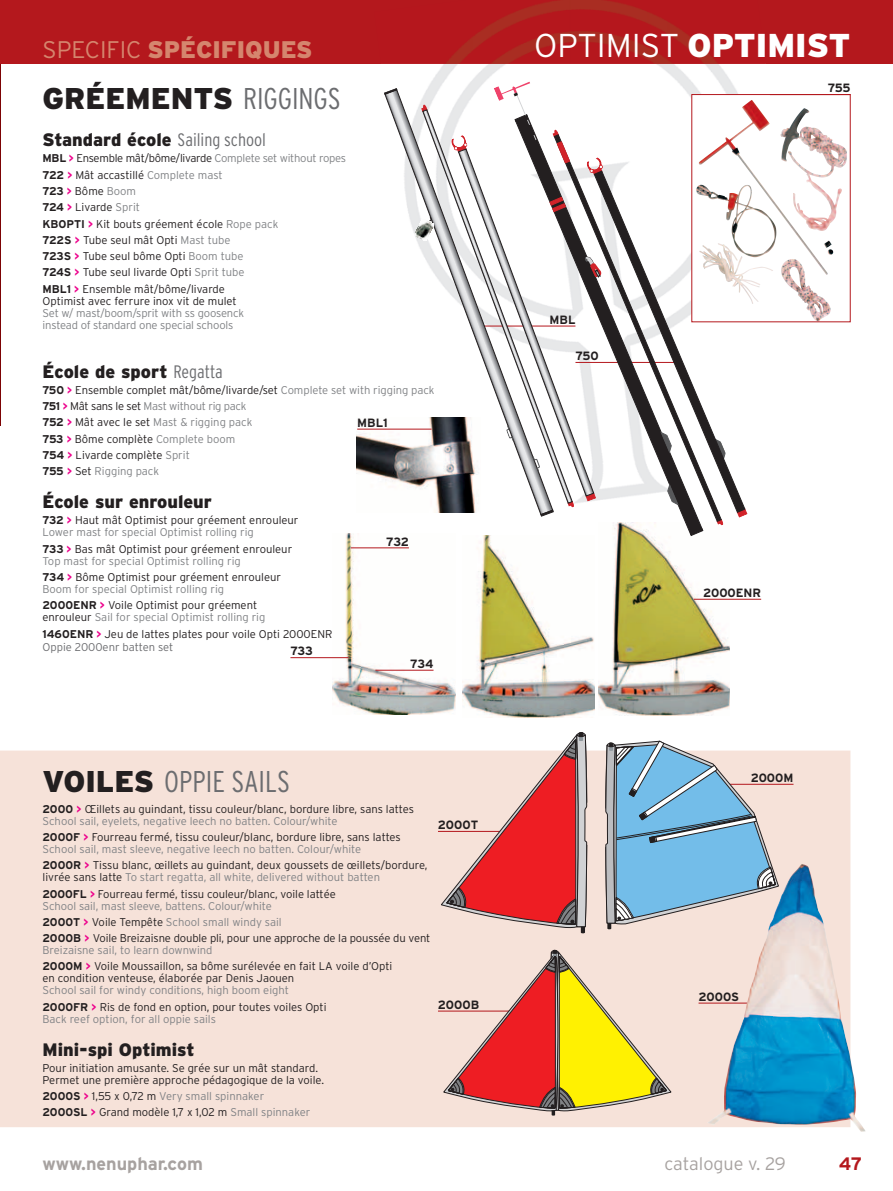
<style>
.page{position:relative;width:893px;height:1191px;background:#fff}
.page>*{position:absolute;margin:0;border:0;box-sizing:border-box;transform-origin:0 0}
.t1{font:300 33px "Interstate";color:#fff}
.t2{font:900 30px "Interstate";color:#231f20}
.t3{font:300 condensed 30px "Interstate";color:#6c6d70}
.t4{font:900 24px "Interstate";color:#d5866e}
.t5{font:900 18px "Interstate";color:#231f20}
.t6{font:700 18px "Interstate";color:#a7a2a0}
.t7{font:300 18px "Interstate";color:#a7a2a0}
.t8{font:700 18px "Interstate";color:#b4181d}
.t9{font:700 12px "Interstate";color:#231f20}
.t10{font:300 11.25px/16.2px "Interstate";color:#231f20}
.t11{font:300 11.25px/12px "Interstate";color:#808285}
.s1{font-weight:300}
.s2{font-weight:900}
.s3{font-weight:300;font-stretch:condensed;color:#6c6d70}
.s4{font-weight:700}
.s5{font-weight:700;color:#ed028c}
.s6{color:#808285}
.s7{font-weight:700;color:#231f20}
.s8{color:#231f20}
.s9{color:#6c6d70}
.s10{font-weight:900;font-stretch:normal;color:#231f20}
</style>
<div class="page">
<div style="left:0;top:0;width:893px;height:64px;background:#b4181d"></div>
<img style="left:384px;top:64px;width:436px;height:458px">
<img style="left:445px;top:0;width:321px;height:64px">
<img style="left:356px;top:418px;width:29px;height:95px">
<hr style="left:357px;top:429px;width:75px;height:1px;background:#b4181d">
<img style="left:333px;top:533px;width:123px;height:181px">
<img style="left:462px;top:535px;width:132px;height:183px">
<img style="left:599px;top:523px;width:131px;height:192px">
<hr style="left:1px;top:64px;width:1px;height:361px;background:#a8a9ad">
<hr style="left:0;top:64px;width:1px;height:361px;background:#7c0304">
<div style="left:0;top:750px;width:850px;height:377px;background:#f6e2d9"></div>
<svg style="left:385px;top:89px;width:168px;height:426px"></svg>
<svg style="left:422px;top:105px;width:5px;height:7px"></svg>
<svg style="left:384px;top:88px;width:13px;height:6px"></svg>
<svg style="left:423px;top:110px;width:149px;height:393px"></svg>
<svg style="left:507px;top:425px;width:7px;height:16px"></svg>
<svg style="left:694px;top:96px;width:153px;height:224px"></svg>
<img style="left:745px;top:185px;width:31px;height:99px">
<hr style="left:438px;top:1010px;width:98px;height:1px;background:#b4181d">
<hr style="left:438px;top:831px;width:132px;height:1px;background:#b4181d">
<hr style="left:713px;top:784px;width:80px;height:1px;background:#b4181d">
<hr style="left:699px;top:1002px;width:80px;height:1px;background:#b4181d">
<hr style="left:770px;top:94px;width:80px;height:1px;background:#b4181d">
<img style="left:414px;top:219px;width:20px;height:22px">
<svg style="left:441px;top:732px;width:146px;height:203px;background:#e38b8a"></svg>
<svg style="left:605px;top:740px;width:174px;height:189px;background:#96bcd3"></svg>
<svg style="left:443px;top:949px;width:228px;height:168px;background:#e8b07c"></svg>
<img style="left:707px;top:864px;width:159px;height:267px">
<svg style="left:515px;top:116px;width:187px;height:418px"></svg>
<svg style="left:717px;top:519px;width:6px;height:6px"></svg>
<svg style="left:737px;top:509px;width:10px;height:8px"></svg>
<svg style="left:690px;top:529px;width:13px;height:7px"></svg>
<svg style="left:721px;top:171px;width:24px;height:341px"></svg>
<svg style="left:554px;top:135px;width:167px;height:386px"></svg>
<svg style="left:553px;top:130px;width:17px;height:33px"></svg>
<svg style="left:550px;top:197px;width:16px;height:15px"></svg>
<svg style="left:533px;top:135px;width:3px;height:5px"></svg>
<svg style="left:494px;top:82px;width:36px;height:43px"></svg>
<svg style="left:582px;top:255px;width:20px;height:23px"></svg>
<hr style="left:351px;top:547px;width:58px;height:1px;background:#b4181d">
<hr style="left:290px;top:657px;width:59px;height:1px;background:#b4181d">
<hr style="left:375px;top:670px;width:58px;height:1px;background:#b4181d">
<hr style="left:694px;top:599px;width:67px;height:1px;background:#b4181d">
<h3 class="t4" style="left:43px;top:40px;width:272px"><span class="s1">SPECIFIC</span> SPÉCIFIQUES</h3>
<h1 class="t1" style="left:534px;top:33px;width:318px">OPTIMIST <span class="s2">OPTIMIST</span></h1>
<h2 class="t2" style="left:43px;top:87px;width:300px">GRÉEMENTS <span class="s3">RIGGINGS</span></h2>
<h3 class="t5" style="left:43px;top:133px;width:225px">Standard école <span class="s3">Sailing school</span></h3>
<p class="t10" style="left:43px;top:151px;width:305px"><span class="s4">MBL</span> <span class="s5">&gt;</span> Ensemble mât/bôme/livarde <span class="s6">Complete set without ropes </span><span class="s4">722</span> <span class="s5">&gt;</span> Mât accastillé <span class="s6">Complete mast<br></span><span class="s4">723</span> <span class="s5">&gt;</span> Bôme <span class="s6">Boom<br></span><span class="s4">724</span> <span class="s5">&gt;</span> Livarde <span class="s6">Sprit<br></span><span class="s4">KBOPTI</span> <span class="s5">&gt;</span> Kit bouts gréement école <span class="s6">Rope pack<br></span><span class="s4">722S</span> <span class="s5">&gt;</span> Tube seul mât Opti <span class="s6">Mast tube<br></span><span class="s4">723S</span> <span class="s5">&gt;</span> Tube seul bôme Opti <span class="s6">Boom tube<br></span><span class="s4">724S</span> <span class="s5">&gt;</span> Tube seul livarde Opti <span class="s6">Sprit tube<br></span><span class="s4">MBL1</span> <span class="s5">&gt;</span> Ensemble mât/bôme/livarde</p>
<p class="t10" style="left:43px;top:293px;width:196px">Optimist avec ferrure inox vit de mulet</p>
<p class="t11" style="left:43px;top:307px;width:203px">Set w/ mast/boom/sprit with ss goosenck instead of standard one special schools</p>
<h3 class="t5" style="left:43px;top:364px;width:182px">École de sport <span class="s3">Regatta</span></h3>
<p class="t10" style="left:43px;top:383px;width:393px"><span class="s4">750</span> <span class="s5">&gt;</span> Ensemble complet mât/bôme/livarde/set <span class="s6">Complete set with rigging pack </span><span class="s4">751</span> <span class="s5">&gt;</span> Mât sans le set <span class="s6">Mast without rig pack<br></span><span class="s4">752</span> <span class="s5">&gt;</span> Mât avec le set <span class="s6">Mast &amp; rigging pack<br></span><span class="s4">753</span> <span class="s5">&gt;</span> Bôme complète <span class="s6">Complete boom<br></span><span class="s4">754</span> <span class="s5">&gt;</span> Livarde complète <span class="s6">Sprit<br></span><span class="s4">755</span> <span class="s5">&gt;</span> Set <span class="s6">Rigging pack</span></p>
<h3 class="t5" style="left:43px;top:495px;width:171px">École sur enrouleur</h3>
<p class="t11" style="left:43px;top:515px;width:258px"><span class="s7">732</span> <span class="s5">&gt;</span> <span class="s8">Haut mât Optimist pour gréement enrouleur<br></span>Lower mast for special Optimist rolling rig</p>
<p class="t10" style="left:43px;top:543px;width:251px;line-height:12px"><span class="s4">733</span> <span class="s5">&gt;</span> Bas mât Optimist pour gréement enrouleur<br><span class="s6">Top mast for special Optimist rolling rig</span></p>
<p class="t10" style="left:43px;top:572px;width:240px;line-height:12px"><span class="s4">734</span> <span class="s5">&gt;</span> Bôme Optimist pour gréement enrouleur<br><span class="s6">Boom for special Optimist rolling rig</span></p>
<p class="t10" style="left:43px;top:600px;width:224px;line-height:12px"><span class="s4">2000ENR</span> <span class="s5">&gt;</span> Voile Optimist pour gréement enrouleur <span class="s6">Sail for special Optimist rolling rig</span></p>
<p class="t10" style="left:43px;top:629px;width:291px;line-height:12.8px"><span class="s4">1460ENR</span> <span class="s5">&gt;</span> Jeu de lattes plates pour voile Opti 2000ENR<br><span class="s9">Oppie 2000enr batten set</span></p>
<p class="t9" style="left:828px;top:83px;width:24px">755</p>
<p class="t9" style="left:549px;top:315px;width:27px">MBL</p>
<p class="t9" style="left:575px;top:351px;width:25px">750</p>
<p class="t9" style="left:357px;top:418px;width:32px">MBL1</p>
<p class="t9" style="left:386px;top:537px;width:24px">732</p>
<p class="t9" style="left:703px;top:588px;width:60px">2000ENR</p>
<p class="t9" style="left:290px;top:646px;width:24px">733</p>
<p class="t9" style="left:410px;top:659px;width:25px">734</p>
<h2 class="t3" style="left:43px;top:770px;width:249px"><span class="s10">VOILES</span> OPPIE SAILS</h2>
<p class="t10" style="left:43px;top:804px;width:373px;line-height:12px"><span class="s4">2000</span> <span class="s5">&gt;</span> Œillets au guindant, tissu couleur/blanc, bordure libre, sans lattes<br><span class="s6">School sail, eyelets, negative leech no batten. Colour/white</span></p>
<p class="t10" style="left:43px;top:832px;width:360px;line-height:12px"><span class="s4">2000F</span> <span class="s5">&gt;</span> Fourreau fermé, tissu couleur/blanc, bordure libre, sans lattes<br><span class="s6">School sail, mast sleeve, negative leech no batten. Colour/white</span></p>
<p class="t10" style="left:43px;top:860px;width:386px;line-height:12px"><span class="s4">2000R</span> <span class="s5">&gt;</span> Tissu blanc, œillets au guindant, deux goussets de œillets/bordure, livrée sans latte <span class="s6">To start regatta, all white, delivered without batten</span></p>
<p class="t10" style="left:43px;top:888px;width:295px;line-height:12px"><span class="s4">2000FL</span> <span class="s5">&gt;</span> Fourreau fermé, tissu couleur/blanc, voile lattée<br><span class="s6">School sail, mast sleeve, battens. Colour/white</span></p>
<p class="t10" style="left:43px;top:914px;width:389px"><span class="s4">2000T</span> <span class="s5">&gt;</span> Voile Tempête <span class="s6">School small windy sail<br></span><span class="s4">2000B</span> <span class="s5">&gt;</span> Voile Breizaisne double pli, pour une approche de la poussée du vent</p>
<p class="t10" style="left:43px;top:943px;width:351px"><span class="s6">Breizaisne sail, to learn downwind<br></span><span class="s4">2000M</span> <span class="s5">&gt;</span> Voile Moussaillon, sa bôme surélevée en fait LA voile d’Opti</p>
<p class="t10" style="left:43px;top:971px;width:253px">en condition venteuse, élaborée par Denis Jaouen</p>
<p class="t11" style="left:43px;top:983px;width:286px;line-height:16.2px">School sail for windy conditions, high boom eight<br><span class="s7">2000FR</span> <span class="s5">&gt;</span> <span class="s8">Ris de fond en option, pour toutes voiles Opti</span></p>
<p class="t11" style="left:43px;top:1013px;width:175px">Back reef option, for all oppie sails</p>
<h3 class="t5" style="left:43px;top:1042px;width:153px">Mini-spi Optimist</h3>
<p class="t10" style="left:43px;top:1062px;width:283px;line-height:12px">Pour initiation amusante. Se grée sur un mât standard.<br>Permet une première approche pédagogique de la voile.</p>
<p class="t11" style="left:43px;top:1089px;width:269px;line-height:16.2px"><span class="s7">2000S</span> <span class="s5">&gt;</span> <span class="s8">1,55 x 0,72 m</span> Very small spinnaker<br><span class="s7">2000SL</span> <span class="s5">&gt;</span> <span class="s8">Grand modèle 1,7 x 1,02 m</span> Small spinnaker</p>
<p class="t9" style="left:438px;top:820px;width:42px">2000T</p>
<p class="t9" style="left:438px;top:1000px;width:43px">2000B</p>
<p class="t9" style="left:751px;top:773px;width:44px">2000M</p>
<p class="t9" style="left:699px;top:992px;width:42px">2000S</p>
<h3 class="t6" style="left:43px;top:1157px;width:162px">www.nenuphar.com</h3>
<h3 class="t7" style="left:664px;top:1157px;width:123px">catalogue v. 29</h3>
<h3 class="t8" style="left:839px;top:1157px;width:25px">47</h3>
</div>
